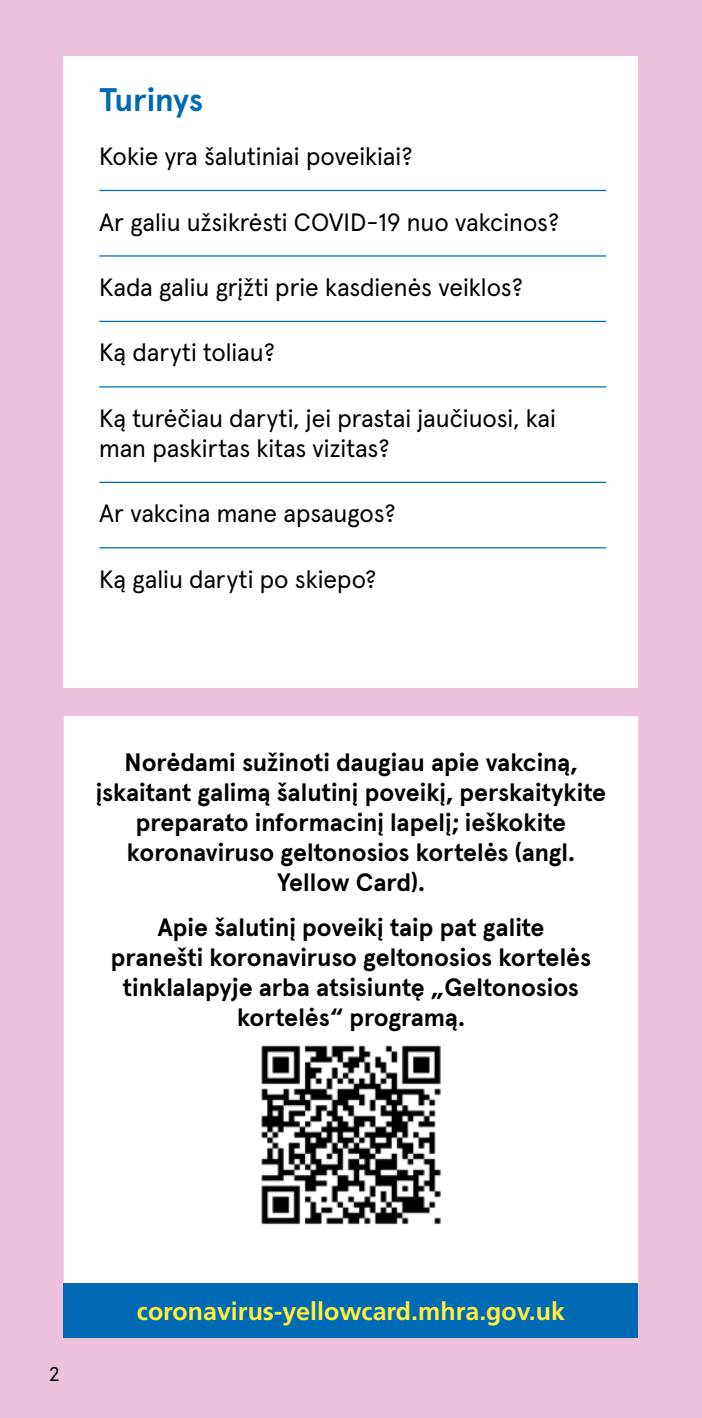
<style>
.page{position:relative;width:702px;height:1418px;background:#fff}
.page>*{position:absolute;margin:0;border:0;box-sizing:border-box;transform-origin:0 0}
.t1{font:700 32.5px "Apercu Pro";letter-spacing:-.005em;color:#006ab4}
.t2{font:700 25px/30px "Apercu Pro";color:#000;text-align:center}
.t3{font:25px/30px "Apercu Pro";color:#000}
.t4{font:700 25px "Frutiger";color:#fff03e}
.t5{font:20px "Apercu Pro";color:#000}
</style>
<div class="page">
<div style="left:0;top:0;width:702px;height:1417px;background:#edc1dc"></div>
<div style="left:64px;top:57px;width:574px;height:630px;background:#fff"></div>
<hr style="left:99px;top:190px;width:507px;height:1px;background:#006ab4">
<hr style="left:99px;top:255px;width:507px;height:1px;background:#006ab4">
<hr style="left:99px;top:321px;width:507px;height:1px;background:#006ab4">
<hr style="left:99px;top:386px;width:507px;height:1px;background:#006ab4">
<hr style="left:99px;top:482px;width:507px;height:1px;background:#006ab4">
<hr style="left:99px;top:547px;width:507px;height:1px;background:#006ab4">
<div style="left:64px;top:716px;width:574px;height:602px;background:#fff"></div>
<img style="left:261px;top:1045px;width:180px;height:180px">
<div style="left:64px;top:1283px;width:574px;height:54px;background:#006ab4"></div>
<h1 class="t1" style="left:99px;top:74px;width:106px">Turinys</h1>
<p class="t3" style="left:99px;top:139px;width:315px">Kokie yra šalutiniai poveikiai?</p>
<p class="t3" style="left:99px;top:205px;width:461px">Ar galiu užsikrėsti COVID-19 nuo vakcinos?</p>
<p class="t3" style="left:99px;top:270px;width:425px">Kada galiu grįžti prie kasdienės veiklos?</p>
<p class="t3" style="left:99px;top:336px;width:177px">Ką daryti toliau?</p>
<p class="t3" style="left:99px;top:401px;width:458px">Ką turėčiau daryti, jei prastai jaučiuosi, kai man paskirtas kitas vizitas?</p>
<p class="t3" style="left:99px;top:496px;width:298px">Ar vakcina mane apsaugos?</p>
<p class="t3" style="left:99px;top:562px;width:279px">Ką galiu daryti po skiepo?</p>
<p class="t2" style="left:96px;top:745px;width:512px">Norėdami sužinoti daugiau apie vakciną, įskaitant galimą šalutinį poveikį, perskaitykite preparato informacinį lapelį; ieškokite koronaviruso geltonosios kortelės (angl.<br>Yellow Card).</p>
<p class="t2" style="left:111px;top:910px;width:481px">Apie šalutinį poveikį taip pat galite pranešti koronaviruso geltonosios kortelės tinklalapyje arba atsisiuntę „Geltonosios kortelės“ programą.</p>
<p class="t5" style="left:50px;top:1358px;width:11px">2</p>
<p class="t4" style="left:137px;top:1296px;width:429px">coronavirus-yellowcard.mhra.gov.uk</p>
</div>
